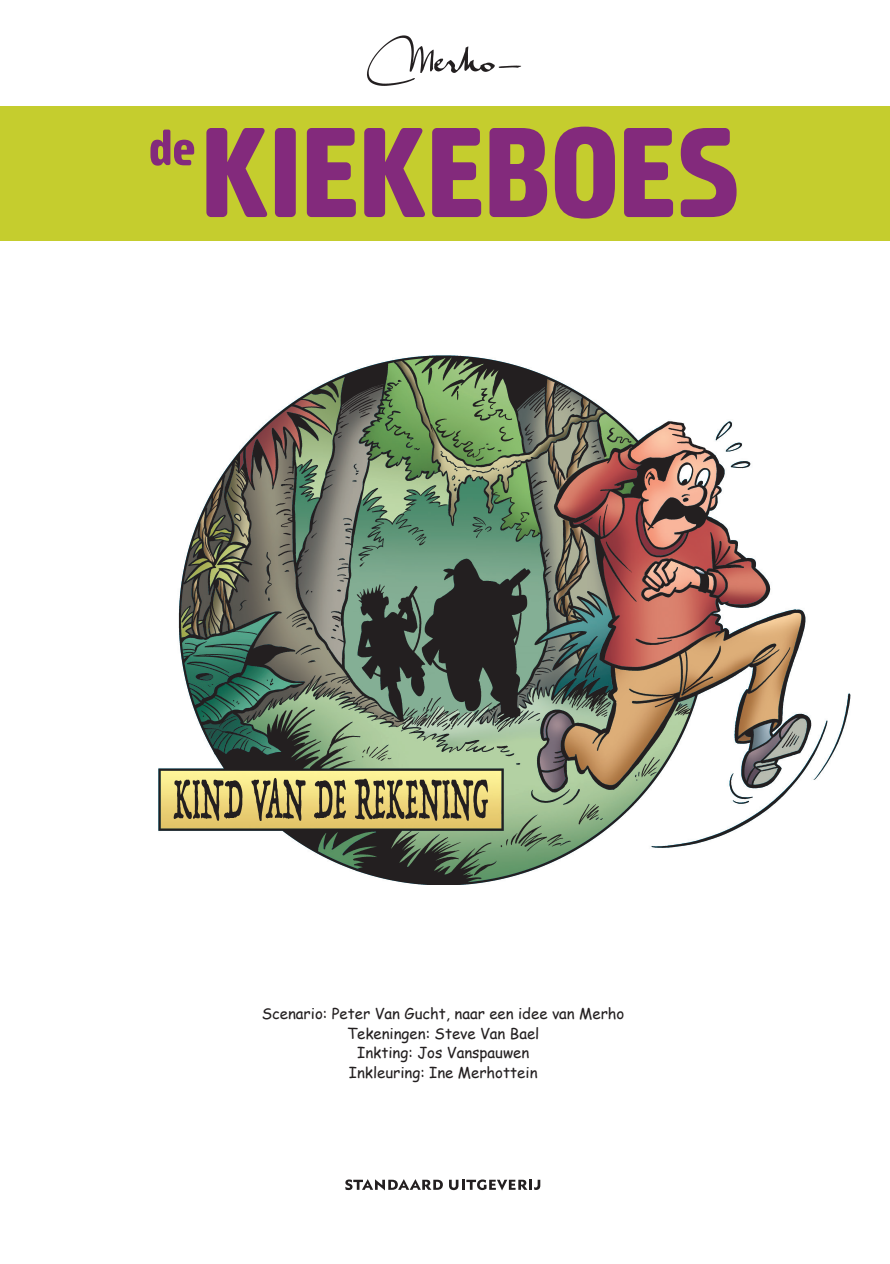
<style>
.page{position:relative;width:890px;height:1264px;background:#fff}
.page>*{position:absolute;margin:0;border:0;box-sizing:border-box;transform-origin:0 0}
.t1{font:154.5px "Mustardo Pro";letter-spacing:-.015em;color:#832a7c}
.t2{font:61.65px "Mustardo Pro";color:#832a7c}
.t3{font:15px/19.5px "Comic Sans MS";color:#231f20;text-align:center}
</style>
<div class="page">
<img style="left:367px;top:35px;width:154px;height:51px">
<div style="left:0;top:106px;width:890px;height:134px;background:#c5cd2e"></div>
<svg style="left:345px;top:1179px;width:98px;height:11px"></svg>
<svg style="left:449px;top:1179px;width:91px;height:11px"></svg>
<img style="left:158px;top:355px;width:693px;height:529px">
<h2 class="t2" style="left:148px;top:116px;width:49px">de</h2>
<h1 class="t1" style="left:199px;top:93px;width:543px">KIEKEBOES</h1>
<p class="t3" style="left:262px;top:1003px;width:364px">Scenario: Peter Van Gucht, naar een idee van Merho<br>Tekeningen: Steve Van Bael<br>Inkting: Jos Vanspauwen<br>Inkleuring: Ine Merhottein</p>
</div>
